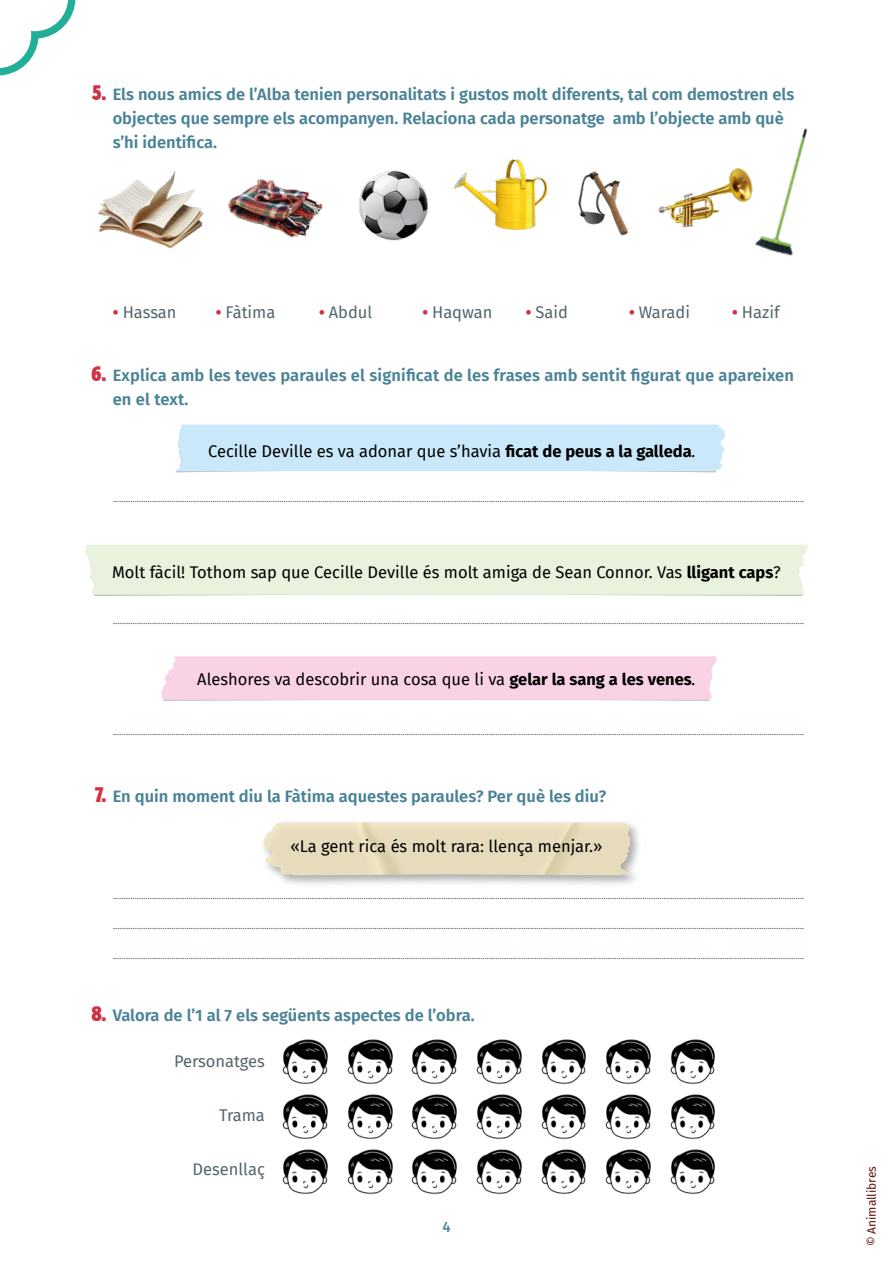
<style>
.page{position:relative;width:893px;height:1263px;background:#fff}
.page>*{position:absolute;margin:0;border:0;box-sizing:border-box;transform-origin:0 0}
.t1{font:600 16.5px/24px "Fira Sans";color:#4a8396}
.Text{font:16.5px "Fira Sans";color:#000}
.Text_activitats{font:16.5px "Fira Sans";color:#52666c}
.t2{font:500 15px "Fira Sans";color:#4e86a2}
.t3{font:12px "Fira Sans";letter-spacing:-.01em;color:#651310}
.Text_activitats-2{font:9px "Fira Sans";color:#52666c}
.s1{font-family:"Block Berthold";font-weight:400;font-stretch:condensed;font-size:21px;color:#cf3243}
.s2{font-weight:700;color:#cf3243}
.s3{font-weight:700}
.s4{font-style:italic}
</style>
<div class="page">
<div style="left:176px;top:424px;width:549px;height:48px;background:#c9e9fb"></div>
<div style="left:85px;top:545px;width:723px;height:51px;background:#e9f2dc"></div>
<svg style="left:162px;top:656px;width:555px;height:45px;background:#f8d4e5"></svg>
<div style="left:260px;top:819px;width:382px;height:69px;background:#000;opacity:.4"></div>
<svg style="left:264px;top:822px;width:366px;height:53px;background:#e6dbbd"></svg>
<img style="left:282px;top:1039px;width:46px;height:46px">
<img style="left:347px;top:1039px;width:46px;height:46px">
<img style="left:411px;top:1039px;width:46px;height:46px">
<img style="left:476px;top:1039px;width:46px;height:46px">
<img style="left:541px;top:1039px;width:45px;height:46px">
<img style="left:605px;top:1039px;width:46px;height:46px">
<img style="left:670px;top:1039px;width:45px;height:46px">
<img style="left:282px;top:1094px;width:46px;height:46px">
<img style="left:347px;top:1094px;width:46px;height:46px">
<img style="left:411px;top:1094px;width:46px;height:46px">
<img style="left:476px;top:1094px;width:46px;height:46px">
<img style="left:541px;top:1094px;width:45px;height:46px">
<img style="left:605px;top:1094px;width:46px;height:46px">
<img style="left:670px;top:1094px;width:45px;height:46px">
<img style="left:282px;top:1149px;width:46px;height:46px">
<img style="left:347px;top:1149px;width:46px;height:46px">
<img style="left:411px;top:1149px;width:46px;height:46px">
<img style="left:476px;top:1149px;width:46px;height:46px">
<img style="left:541px;top:1149px;width:45px;height:46px">
<img style="left:605px;top:1149px;width:46px;height:46px">
<img style="left:670px;top:1149px;width:45px;height:46px">
<img style="left:755px;top:128px;width:53px;height:128px">
<img style="left:98px;top:171px;width:106px;height:77px">
<img style="left:228px;top:179px;width:95px;height:59px">
<img style="left:359px;top:171px;width:70px;height:70px">
<img style="left:454px;top:159px;width:94px;height:71px">
<img style="left:578px;top:171px;width:50px;height:65px">
<img style="left:658px;top:164px;width:98px;height:67px">
<svg style="left:0;top:0;width:75px;height:75px"></svg>
<p class="t1" style="left:113px;top:82px;width:683px;text-indent:-20px"><span class="s1">5.</span> Els nous amics de l’Alba tenien personalitats i gustos molt diferents, tal com demostren els objectes que sempre els acompanyen. Relaciona cada personatge amb l’objecte amb què s’hi identifica.</p>
<p class="Text_activitats" style="left:113px;top:300px;width:65px"><span class="s2">•</span> Hassan</p>
<p class="Text_activitats" style="left:216px;top:300px;width:61px"><span class="s2">•</span> Fàtima</p>
<p class="Text_activitats" style="left:319px;top:300px;width:55px"><span class="s2">•</span> Abdul</p>
<p class="Text_activitats" style="left:422px;top:300px;width:71px"><span class="s2">•</span> Haqwan</p>
<p class="Text_activitats" style="left:526px;top:300px;width:44px"><span class="s2">•</span> Said</p>
<p class="Text_activitats" style="left:629px;top:300px;width:63px"><span class="s2">•</span> Waradi</p>
<p class="Text_activitats" style="left:732px;top:300px;width:49px"><span class="s2">•</span> Hazif</p>
<p class="t1" style="left:113px;top:362px;width:683px;text-indent:-22px"><span class="s1">6.</span> Explica amb les teves paraules el significat de les frases amb sentit figurat que apareixen en el text.</p>
<p class="Text" style="left:208px;top:439px;width:489px">Cecille Deville es va adonar que s’havia <span class="s3">ficat de peus a la galleda</span><span class="s4">.</span></p>
<p class="Text_activitats-2" style="left:113px;top:492px;width:693px">................................................................................................................................................................................................................................................................................................................................</p>
<p class="Text" style="left:112px;top:560px;width:670px">Molt fàcil! Tothom sap que Cecille Deville és molt amiga de Sean Connor. Vas <span class="s3">lligant caps</span>?</p>
<p class="Text_activitats-2" style="left:113px;top:614px;width:693px">................................................................................................................................................................................................................................................................................................................................</p>
<p class="Text" style="left:197px;top:667px;width:500px">Aleshores va descobrir una cosa que li va <span class="s3">gelar la sang a les venes</span><span class="s4">.</span></p>
<p class="Text_activitats-2" style="left:113px;top:725px;width:693px">................................................................................................................................................................................................................................................................................................................................</p>
<p class="t1" style="left:95px;top:784px;width:513px"><span class="s1">7.</span> En quin moment diu la Fàtima aquestes paraules? Per què les diu?</p>
<p class="Text" style="left:290px;top:834px;width:314px">«La gent rica és molt rara: llença menjar.»</p>
<p class="Text_activitats-2" style="left:113px;top:889px;width:693px">................................................................................................................................................................................................................................................................................................................................</p>
<p class="Text_activitats-2" style="left:113px;top:919px;width:693px">................................................................................................................................................................................................................................................................................................................................</p>
<p class="Text_activitats-2" style="left:113px;top:949px;width:693px">................................................................................................................................................................................................................................................................................................................................</p>
<p class="t1" style="left:91px;top:1002px;width:385px"><span class="s1">8.</span> Valora de l’1 al 7 els següents aspectes de l’obra.</p>
<p class="Text_activitats" style="left:174px;top:1049px;width:92px">Personatges</p>
<p class="Text_activitats" style="left:219px;top:1103px;width:47px">Trama</p>
<p class="Text_activitats" style="left:192px;top:1157px;width:74px">Desenllaç</p>
<h2 class="t2" style="left:442px;top:1214px;width:10px">4</h2>
<h3 class="t3" style="left:863px;top:1246px;width:81px;rotate:-90deg">© Animallibres</h3>
</div>
